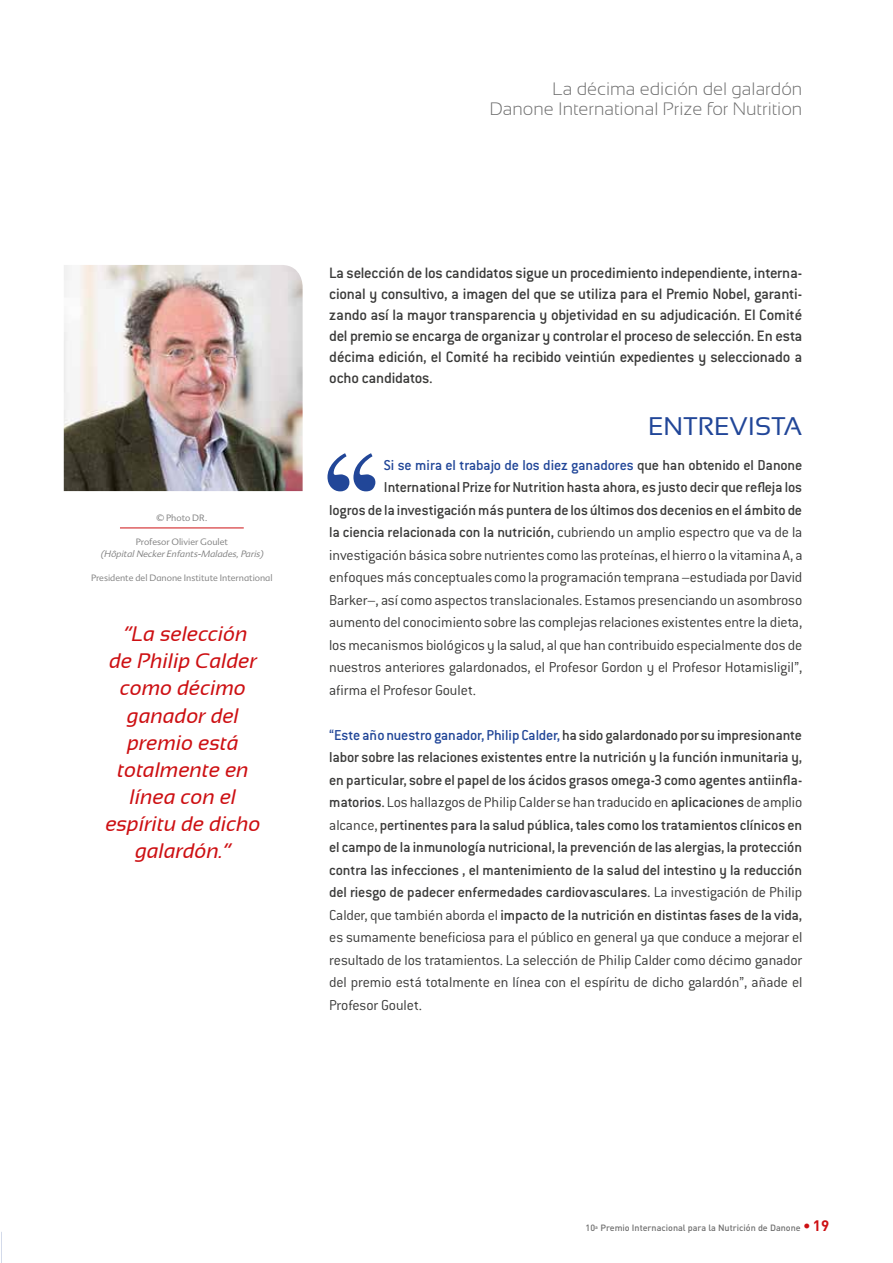
<style>
.page{position:relative;width:893px;height:1263px;background:#fff}
.page>*{position:absolute;margin:0;border:0;box-sizing:border-box;transform-origin:0 0}
.t1{font:25.5px "Sansation";color:#214698}
.t2{font:italic 21px/27px "Sansation";color:#cd1013;text-align:center}
.t3{font:300 18px/19.5px "Sansation";color:#6e6e6e;text-align:right}
.t4{font:500 16.5px/21px "Conduit ITC";letter-spacing:-.015em;color:#3a3a39;text-align:justify}
.t5{font:500 15.75px/22.5px "Conduit ITC";letter-spacing:-.01em;color:#3a3a39;text-align:justify}
.t6{font:300 15.75px "Conduit ITC";letter-spacing:-.01em;color:#3a3a39}
.t7{font:500 15.75px "Conduit ITC";letter-spacing:-.01em;color:#214698}
.t8{font:300 9px "Advert";color:#7f7f7f}
.t9{font:500 9px "DIN";color:#6e6e6e}
.t10{font:italic 300 9px "Advert";color:#7f7f7f}
.s1{color:#3a3a39}
.s2{font-weight:300}
.s3{color:#214698}
.s4{font-weight:300;font-size:15px;color:#cd1013}
.s5{font-weight:700;font-size:15px;color:#cd1013}
</style>
<div class="page">
<svg style="left:1px;top:1232px;width:1px;height:31px"></svg>
<img style="left:64px;top:265px;width:239px;height:226px">
<hr style="left:120px;top:527px;width:124px;height:1px;background:#cd1013">
<svg style="left:327px;top:453px;width:48px;height:38px"></svg>
<p class="t3" style="left:490px;top:79px;width:314px">La décima edición del galardón<br>Danone International Prize for Nutrition</p>
<p class="t8" style="left:156px;top:513px;width:52px">© Photo DR.</p>
<p class="t8" style="left:136px;top:537px;width:94px">Profesor Olivier Goulet</p>
<p class="t10" style="left:100px;top:549px;width:167px">(HôpitalNeckerEnfants-Malades,Paris)</p>
<p class="t8" style="left:91px;top:573px;width:183px">Presidente del Danone Institute International</p>
<h2 class="t2" style="left:106px;top:621px;width:157px">“La selección<br>de Philip Calder como décimo ganador del premio está totalmente en línea con el espíritu de dicho galardón.”</h2>
<p class="t4" style="left:329px;top:262px;width:475px">La selección de los candidatos sigue un procedimiento independiente, interna&shy;cional y consultivo, a imagen del que se utiliza para el Premio Nobel, garanti&shy;zando así la mayor transparencia y objetividad en su adjudicación. El Comité del premio se encarga de organizar y controlar el proceso de selección. En esta décima edición, el Comité ha recibido veintiún expedientes y seleccionado a ocho candidatos.</p>
<h1 class="t1" style="left:648px;top:412px;width:156px">ENTREVISTA</h1>
<p class="t7" style="left:384px;top:456px;width:420px">Si se mira el trabajo de los diez ganadores <span class="s1">que han obtenido el Danone</span></p>
<p class="t5" style="left:384px;top:476px;width:420px">International Prize for Nutrition hasta ahora, es justo decir que refleja los</p>
<p class="t5" style="left:329px;top:498px;width:474px">logros de la investigación más puntera de los últimos dos decenios en el ámbito de</p>
<p class="t5" style="left:329px;top:521px;width:474px">la ciencia relacionada con la nutrición, <span class="s2">cubriendo un amplio espectro que va de la</span></p>
<p class="t6" style="left:329px;top:546px;width:475px">investigación básica sobre nutrientes como las proteínas, el hierro o la vitamina A, a</p>
<p class="t6" style="left:329px;top:569px;width:475px">enfoques más conceptuales como la programación temprana –estudiada por David</p>
<p class="t6" style="left:329px;top:591px;width:475px">Barker–, así como aspectos translacionales. Estamos presenciando un asombroso</p>
<p class="t6" style="left:329px;top:614px;width:475px">aumento del conocimiento sobre las complejas relaciones existentes entre la dieta,</p>
<p class="t6" style="left:329px;top:636px;width:475px">los mecanismos biológicos y la salud, al que han contribuido especialmente dos de</p>
<p class="t6" style="left:329px;top:659px;width:475px">nuestros anteriores galardonados, el Profesor Gordon y el Profesor Hotamisligil”,</p>
<p class="t6" style="left:329px;top:681px;width:148px">afirma el Profesor Goulet.</p>
<p class="t5" style="left:329px;top:723px;width:475px"><span class="s3">“Este año nuestro ganador, Philip Calder,</span> ha sido galardonado por su impresionante labor sobre las relaciones existentes entre la nutrición y la función inmunitaria y, en particular, sobre el papel de los ácidos grasos omega-3 como agentes antiinfla&shy;matorios. <span class="s2">Los hallazgos de Philip Calder se han traducido en</span> aplicaciones <span class="s2">de amplio alcance,</span> pertinentes para la salud pública, tales como los tratamientos clínicos en el campo de la inmunología nutricional, la prevención de las alergias, la protección contra las infecciones , el mantenimiento de la salud del intestino y la reducción del riesgo de padecer enfermedades cardiovasculares. <span class="s2">La investigación de Philip Calder, que también aborda el</span> impacto de la nutrición en distintas fases de la vida, <span class="s2">es sumamente beneficiosa para el público en general ya que conduce a mejorar el resultado de los tratamientos. La selección de Philip Calder como décimo ganador del premio está totalmente en línea con el espíritu de dicho galardón”, añade el Profesor Goulet.</span></p>
<p class="t9" style="left:586px;top:1222px;width:245px">10<sup>a</sup> Premio Internacional para la Nutrición de Danone <span class="s4">•</span><span class="s5">19</span></p>
</div>
